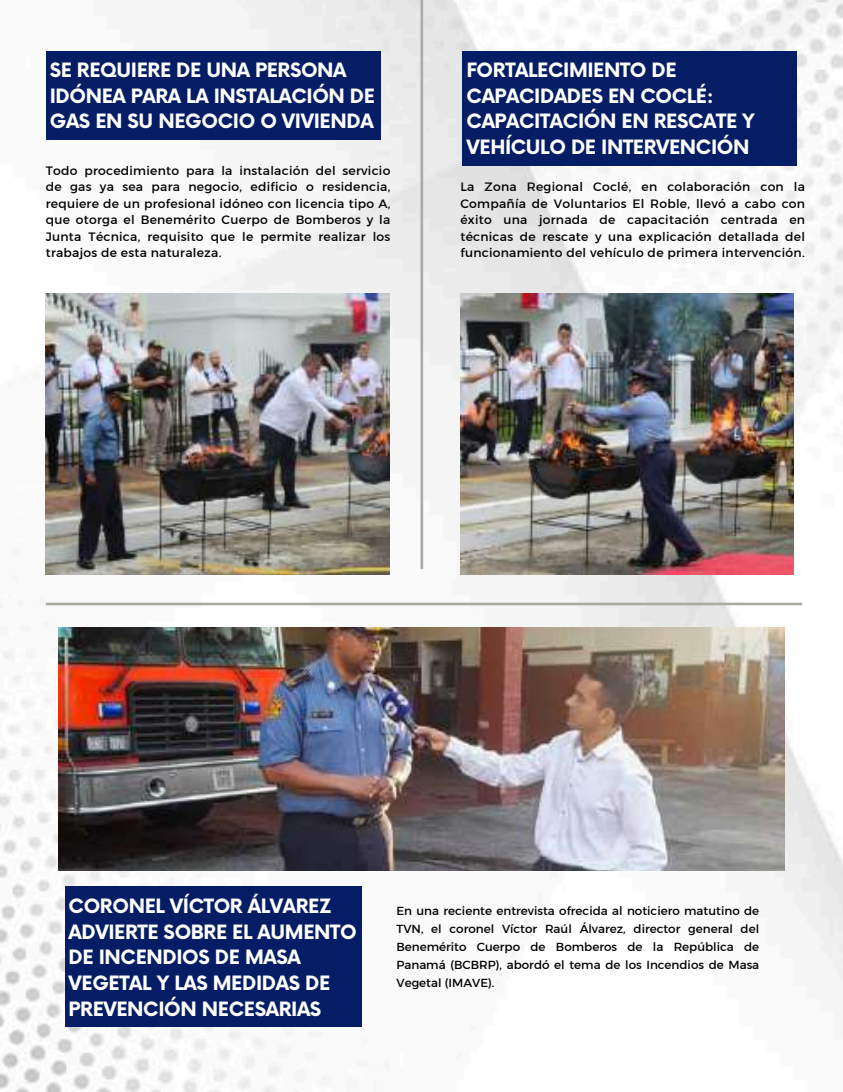
<style>
.page{position:relative;width:843px;height:1092px;background:#fff}
.page>*{position:absolute;margin:0;border:0;box-sizing:border-box;transform-origin:0 0}
.t1{font:700 19.25px/25.6px "Now";letter-spacing:-.02em;color:#fff}
.t2{font:12.25px/16.4px "Kief Montaser Regular";letter-spacing:.02em;color:#000;text-align:justify}
.t3{font:11.9px/17.8px "Kief Montaser Regular";color:#000;text-align:justify}
</style>
<div class="page">
<img style="left:0;top:0;width:843px;height:1092px">
<div style="left:65px;top:887px;width:296px;height:140px;background:#041d64"></div>
<img style="left:58px;top:628px;width:726px;height:243px">
<img style="left:46px;top:294px;width:344px;height:281px">
<img style="left:460px;top:294px;width:334px;height:281px">
<hr style="left:46px;top:603px;width:756px;height:2px;background:#aba9a4">
<hr style="left:420px;top:0;width:3px;height:569px;background:#aba9a4">
<div style="left:46px;top:51px;width:334px;height:89px;background:#041d64"></div>
<div style="left:462px;top:51px;width:335px;height:114px;background:#041d64"></div>
<h1 class="t1" style="left:50px;top:58px;width:327px">SE REQUIERE DE UNA PERSONA<br>IDÓNEA PARA LA INSTALACIÓN DE<br>GAS EN SU NEGOCIO O VIVIENDA</h1>
<h1 class="t1" style="left:466px;top:58px;width:290px">FORTALECIMIENTO DE<br>CAPACIDADES EN COCLÉ:<br>CAPACITACIÓN EN RESCATE Y<br>VEHÍCULO DE INTERVENCIÓN</h1>
<p class="t2" style="left:46px;top:162px;width:346px">Todo procedimiento para la instalación del servicio de gas ya sea para negocio, edificio o residencia, requiere de un profesional idóneo con licencia tipo A, que otorga el Benemérito Cuerpo de Bomberos y la Junta Técnica, requisito que le permite realizar los trabajos de esta naturaleza.</p>
<p class="t2" style="left:460px;top:179px;width:346px">La Zona Regional Coclé, en colaboración con la Compañía de Voluntarios El Roble, llevó a cabo con éxito una jornada de capacitación centrada en técnicas de rescate y una explicación detallada del funcionamiento del vehículo de primera intervención.</p>
<h1 class="t1" style="left:69px;top:894px;width:289px">CORONEL VÍCTOR ÁLVAREZ<br>ADVIERTE SOBRE EL AUMENTO<br>DE INCENDIOS DE MASA<br>VEGETAL Y LAS MEDIDAS DE<br>PREVENCIÓN NECESARIAS</h1>
<p class="t3" style="left:396px;top:902px;width:364px">En una reciente entrevista ofrecida al noticiero matutino de TVN, el coronel Víctor Raúl Álvarez, director general del Benemérito Cuerpo de Bomberos de la República de Panamá (BCBRP), abordó el tema de los Incendios de Masa Vegetal (IMAVE).</p>
</div>
